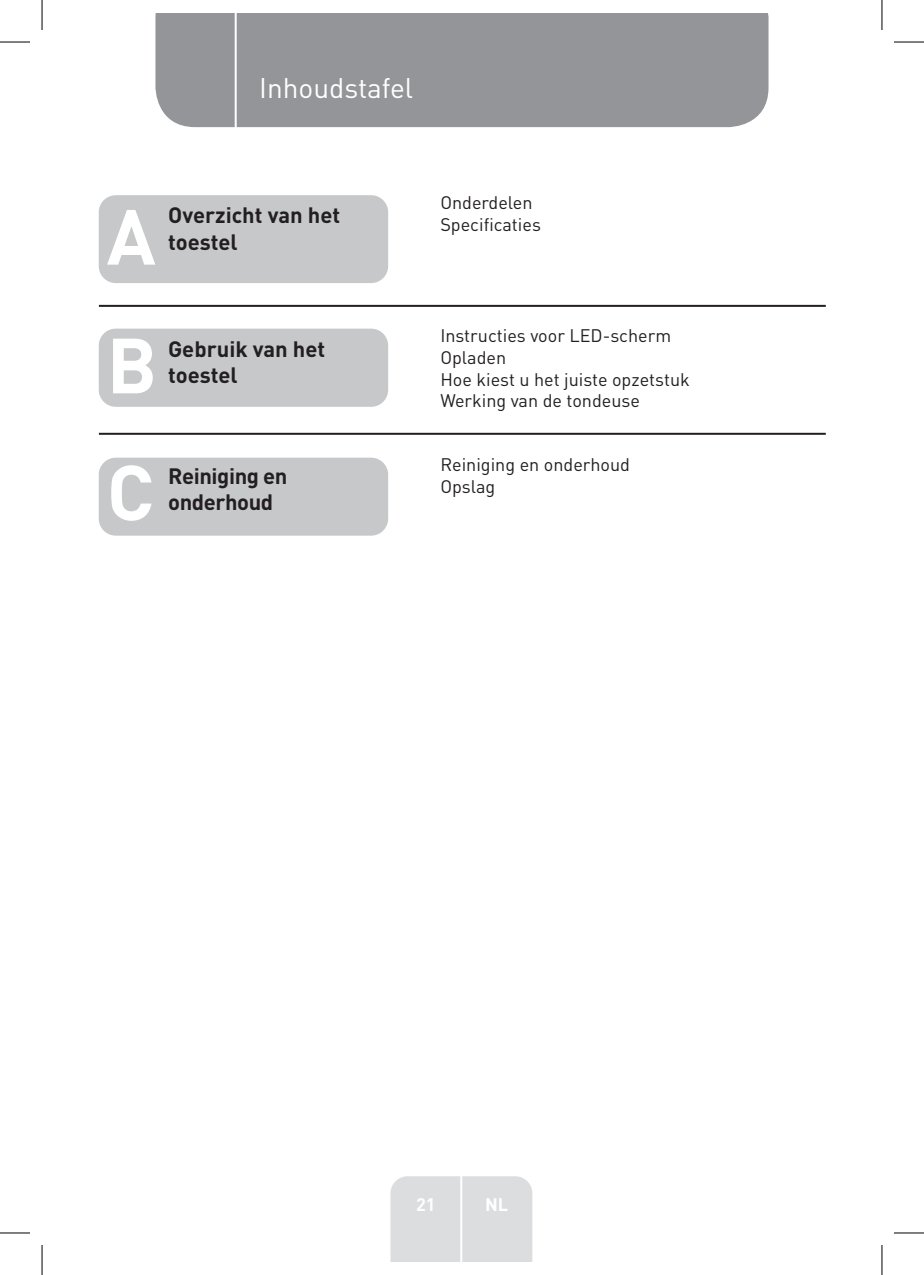
<style>
.page{position:relative;width:924px;height:1275px;background:#fff}
.page>*{position:absolute;margin:0;border:0;box-sizing:border-box;transform-origin:0 0}
.t1{font:700 76.8px "DIN Pro";color:#fff}
.t2{font:28px "DIN Pro";color:#fff}
.t3{font:700 22px/26.4px "DIN Pro";letter-spacing:-.005em;color:#231f20}
.Body{font:18px "DIN Pro";color:#231f20}
.t4{font:700 18px "DIN Pro";color:#fff}
</style>
<div class="page">
<div style="left:155px;top:14px;width:613px;height:113px;background:#939598"></div>
<hr style="left:234px;top:14px;width:2px;height:116px;background:#fff">
<div style="left:390px;top:1176px;width:142px;height:85px;background:#dcdddf"></div>
<hr style="left:460px;top:1153px;width:2px;height:108px;background:#fff">
<hr style="left:99px;top:305px;width:726px;height:2px;background:#231f20">
<hr style="left:99px;top:433px;width:726px;height:2px;background:#231f20">
<div style="left:99px;top:195px;width:289px;height:88px;background:#c7c8ca;border-radius:17px"></div>
<div style="left:99px;top:458px;width:289px;height:77px;background:#c7c8ca;border-radius:17px"></div>
<div style="left:99px;top:329px;width:289px;height:78px;background:#c7c8ca;border-radius:17px"></div>
<hr style="left:0;top:42px;width:30px;height:1px;background:#000">
<hr style="left:893px;top:42px;width:30px;height:1px;background:#000">
<hr style="left:0;top:1232px;width:30px;height:1px;background:#000">
<hr style="left:893px;top:1232px;width:30px;height:1px;background:#000">
<hr style="left:42px;top:0;width:1px;height:30px;background:#000">
<hr style="left:42px;top:1245px;width:1px;height:30px;background:#000">
<hr style="left:881px;top:0;width:1px;height:30px;background:#000">
<hr style="left:881px;top:1245px;width:1px;height:30px;background:#000">
<h2 class="t2" style="left:259px;top:69px;width:156px">Inhoudstafel</h2>
<p class="t1" style="left:107px;top:185px;width:50px">A</p>
<p class="t3" style="left:168px;top:201px;width:173px">Overzicht van het toestel</p>
<p class="t1" style="left:107px;top:313px;width:52px">B</p>
<p class="t3" style="left:168px;top:335px;width:158px">Gebruik van het toestel</p>
<p class="t1" style="left:107px;top:440px;width:49px">C</p>
<p class="t3" style="left:168px;top:462px;width:121px">Reiniging en onderhoud</p>
<p class="Body" style="left:440px;top:190px;width:94px">Onderdelen</p>
<p class="Body" style="left:440px;top:212px;width:102px">Specificaties</p>
<p class="Body" style="left:440px;top:324px;width:232px">Instructies voor LED-scherm</p>
<p class="Body" style="left:440px;top:345px;width:67px">Opladen</p>
<p class="Body" style="left:440px;top:367px;width:251px">Hoe kiest u het juiste opzetstuk</p>
<p class="Body" style="left:440px;top:388px;width:201px">Werking van de tondeuse</p>
<p class="Body" style="left:440px;top:453px;width:191px">Reiniging en onderhoud</p>
<p class="Body" style="left:440px;top:474px;width:57px">Opslag</p>
<p class="t4" style="left:416px;top:1192px;width:21px">21</p>
<p class="t4" style="left:485px;top:1192px;width:25px">NL</p>
</div>
